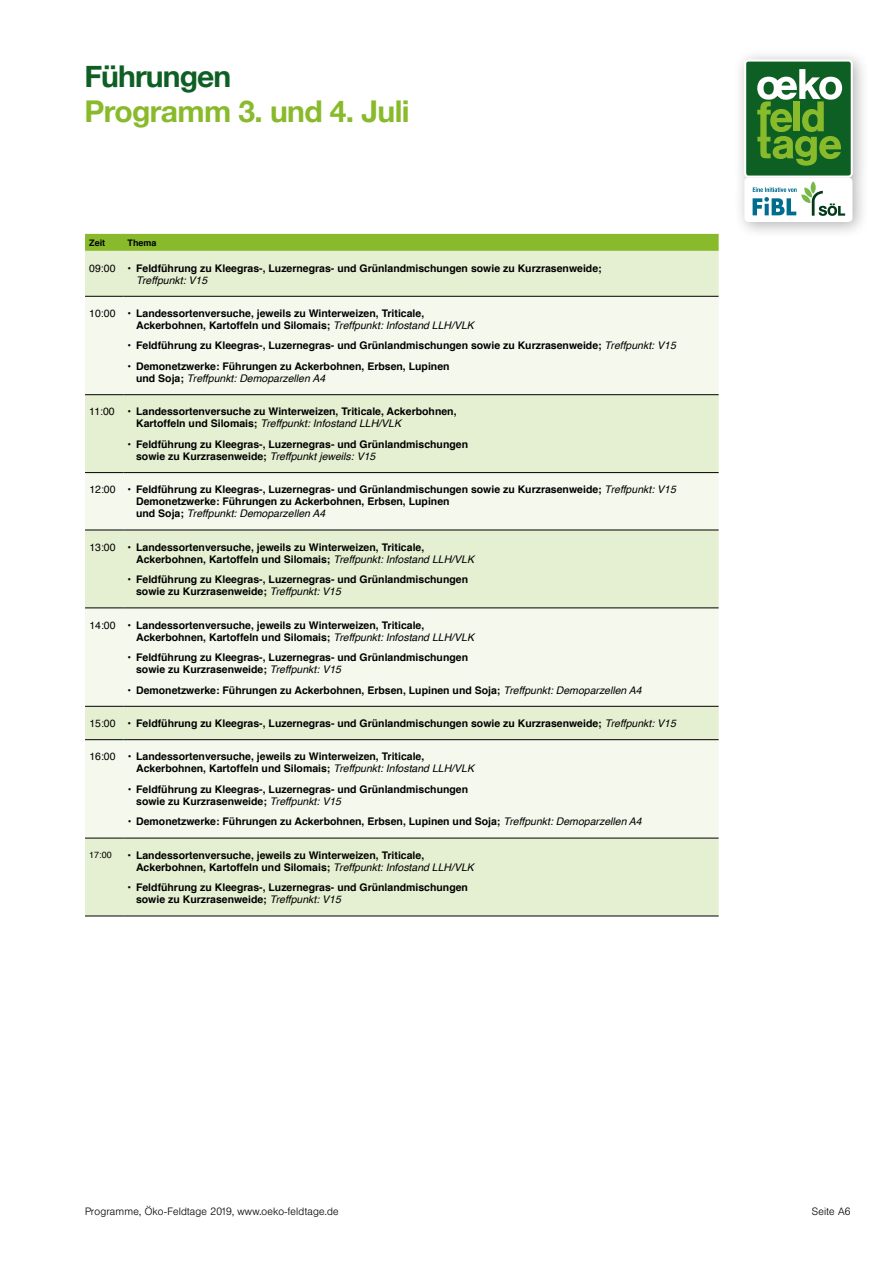
<style>
.page{position:relative;width:893px;height:1263px;background:#fff}
.page>*{position:absolute;margin:0;border:0;box-sizing:border-box;transform-origin:0 0}
.t1{font:700 30px "Helvetica Neue";letter-spacing:-.02em;color:#88ba2b}
.t2{font:700 30px "Helvetica Neue";letter-spacing:-.03em;color:#0e5f23}
.t3{font:700 10.5px/12px "Helvetica";color:#000}
.t4{font:300 10.5px "Lufthansa";letter-spacing:.02em;color:#000}
.t5{font:700 9px "Helvetica";color:#000}
.t6{font:9px "Helvetica";color:#000}
.s1{font-weight:400}
.s2{font-weight:400;font-style:italic}
</style>
<div class="page">
<div style="left:733px;top:48px;width:137px;height:191px;background:#000;opacity:.3"></div>
<div style="left:745px;top:61px;width:107px;height:116px;background:#0e5f23;border-radius:3px"></div>
<div style="left:744px;top:60px;width:109px;height:118px;border:2px solid #fff;border-radius:3px"></div>
<svg style="left:757px;top:69px;width:85px;height:97px"></svg>
<div style="left:745px;top:178px;width:106px;height:43px;background:#fff;border-radius:3px"></div>
<div style="left:744px;top:177px;width:108px;height:45px;border:2px solid #fff;border-radius:3px"></div>
<svg style="left:811px;top:181px;width:5px;height:13px"></svg>
<svg style="left:753px;top:187px;width:92px;height:29px"></svg>
<div style="left:85px;top:234px;width:634px;height:17px;background:#88ba2b"></div>
<div style="left:85px;top:251px;width:634px;height:665px;background:#e5efd1"></div>
<svg style="left:85px;top:297px;width:634px;height:541px;background:#eef4e2"></svg>
<hr style="left:85px;top:296px;width:38px;height:1px;background:#000">
<hr style="left:123px;top:296px;width:596px;height:1px;background:#000">
<hr style="left:85px;top:394px;width:38px;height:1px;background:#000">
<hr style="left:123px;top:394px;width:596px;height:1px;background:#000">
<hr style="left:85px;top:472px;width:38px;height:1px;background:#000">
<hr style="left:123px;top:472px;width:596px;height:1px;background:#000">
<hr style="left:85px;top:530px;width:38px;height:1px;background:#000">
<hr style="left:123px;top:530px;width:596px;height:1px;background:#000">
<hr style="left:85px;top:608px;width:38px;height:1px;background:#000">
<hr style="left:123px;top:608px;width:596px;height:1px;background:#000">
<hr style="left:85px;top:706px;width:38px;height:1px;background:#000">
<hr style="left:123px;top:706px;width:596px;height:1px;background:#000">
<hr style="left:85px;top:739px;width:38px;height:1px;background:#000">
<hr style="left:123px;top:739px;width:596px;height:1px;background:#000">
<hr style="left:85px;top:838px;width:38px;height:1px;background:#000">
<hr style="left:123px;top:838px;width:596px;height:1px;background:#000">
<hr style="left:85px;top:916px;width:38px;height:1px;background:#000">
<hr style="left:123px;top:916px;width:596px;height:1px;background:#000">
<h1 class="t2" style="left:84px;top:53px;width:148px">Führungen</h1>
<h1 class="t1" style="left:84px;top:88px;width:327px">Programm 3. und 4. Juli</h1>
<p class="t5" style="left:89px;top:235px;width:18px">Zeit</p>
<p class="t5" style="left:128px;top:235px;width:31px">Thema</p>
<p class="t3" style="left:136px;top:262px;width:467px;text-indent:-47px"><span class="s1">09:00</span> • Feldführung zu Kleegras-, Luzernegras- und Grünlandmischungen sowie zu Kurzrasenweide;<br><span class="s2">Treffpunkt: V15</span></p>
<p class="t3" style="left:136px;top:307px;width:339px;text-indent:-47px"><span class="s1">10:00</span> • Landessortenversuche, jeweils zu Winterweizen, Triticale,<br>Ackerbohnen, Kartoffeln und Silomais; <span class="s2">Treffpunkt: Infostand LLH/VLK</span></p>
<p class="t3" style="left:128px;top:340px;width:550px">• Feldführung zu Kleegras-, Luzernegras- und Grünlandmischungen sowie zu Kurzrasenweide; <span class="s2">Treffpunkt: V15</span></p>
<p class="t3" style="left:136px;top:360px;width:315px;text-indent:-9px">• Demonetzwerke: Führungen zu Ackerbohnen, Erbsen, Lupinen und Soja; <span class="s2">Treffpunkt: Demoparzellen A4</span></p>
<p class="t3" style="left:136px;top:406px;width:322px;text-indent:-47px"><span class="s1">11:00</span> • Landessortenversuche zu Winterweizen, Triticale, Ackerbohnen,<br>Kartoffeln und Silomais; <span class="s2">Treffpunkt: Infostand LLH/VLK</span></p>
<p class="t3" style="left:136px;top:438px;width:333px;text-indent:-9px">• Feldführung zu Kleegras-, Luzernegras- und Grünlandmischungen sowie zu Kurzrasenweide; <span class="s2">Treffpunkt jeweils: V15</span></p>
<p class="t3" style="left:136px;top:484px;width:541px;text-indent:-47px"><span class="s1">12:00</span> • Feldführung zu Kleegras-, Luzernegras- und Grünlandmischungen sowie zu Kurzrasenweide; <span class="s2">Treffpunkt: V15<br></span>Demonetzwerke: Führungen zu Ackerbohnen, Erbsen, Lupinen<br>und Soja; <span class="s2">Treffpunkt: Demoparzellen A4</span></p>
<p class="t3" style="left:136px;top:541px;width:339px;text-indent:-47px"><span class="s1">13:00</span> • Landessortenversuche, jeweils zu Winterweizen, Triticale,<br>Ackerbohnen, Kartoffeln und Silomais; <span class="s2">Treffpunkt: Infostand LLH/VLK</span></p>
<p class="t3" style="left:136px;top:574px;width:333px;text-indent:-9px">• Feldführung zu Kleegras-, Luzernegras- und Grünlandmischungen sowie zu Kurzrasenweide; <span class="s2">Treffpunkt: V15</span></p>
<p class="t3" style="left:136px;top:619px;width:339px;text-indent:-47px"><span class="s1">14:00</span> • Landessortenversuche, jeweils zu Winterweizen, Triticale,<br>Ackerbohnen, Kartoffeln und Silomais; <span class="s2">Treffpunkt: Infostand LLH/VLK</span></p>
<p class="t3" style="left:136px;top:651px;width:333px;text-indent:-9px">• Feldführung zu Kleegras-, Luzernegras- und Grünlandmischungen sowie zu Kurzrasenweide; <span class="s2">Treffpunkt: V15</span></p>
<p class="t3" style="left:128px;top:684px;width:515px">• Demonetzwerke: Führungen zu Ackerbohnen, Erbsen, Lupinen und Soja; <span class="s2">Treffpunkt: Demoparzellen A4</span></p>
<p class="t3" style="left:89px;top:717px;width:588px"><span class="s1">15:00</span> • Feldführung zu Kleegras-, Luzernegras- und Grünlandmischungen sowie zu Kurzrasenweide; <span class="s2">Treffpunkt: V15</span></p>
<p class="t3" style="left:136px;top:751px;width:339px;text-indent:-47px"><span class="s1">16:00</span> • Landessortenversuche, jeweils zu Winterweizen, Triticale,<br>Ackerbohnen, Kartoffeln und Silomais; <span class="s2">Treffpunkt: Infostand LLH/VLK</span></p>
<p class="t3" style="left:136px;top:783px;width:333px;text-indent:-9px">• Feldführung zu Kleegras-, Luzernegras- und Grünlandmischungen sowie zu Kurzrasenweide; <span class="s2">Treffpunkt: V15</span></p>
<p class="t3" style="left:128px;top:816px;width:515px">• Demonetzwerke: Führungen zu Ackerbohnen, Erbsen, Lupinen und Soja; <span class="s2">Treffpunkt: Demoparzellen A4</span></p>
<p class="t6" style="left:89px;top:847px;width:24px">17:00</p>
<p class="t3" style="left:136px;top:849px;width:339px;text-indent:-9px">• Landessortenversuche, jeweils zu Winterweizen, Triticale,<br>Ackerbohnen, Kartoffeln und Silomais; <span class="s2">Treffpunkt: Infostand LLH/VLK</span></p>
<p class="t3" style="left:136px;top:882px;width:333px;text-indent:-9px">• Feldführung zu Kleegras-, Luzernegras- und Grünlandmischungen sowie zu Kurzrasenweide; <span class="s2">Treffpunkt: V15</span></p>
<p class="t4" style="left:85px;top:1206px;width:255px">Programme, Öko-Feldtage 2019, www.oeko-feldtage.de</p>
<p class="t4" style="left:812px;top:1206px;width:40px">Seite A6</p>
</div>
